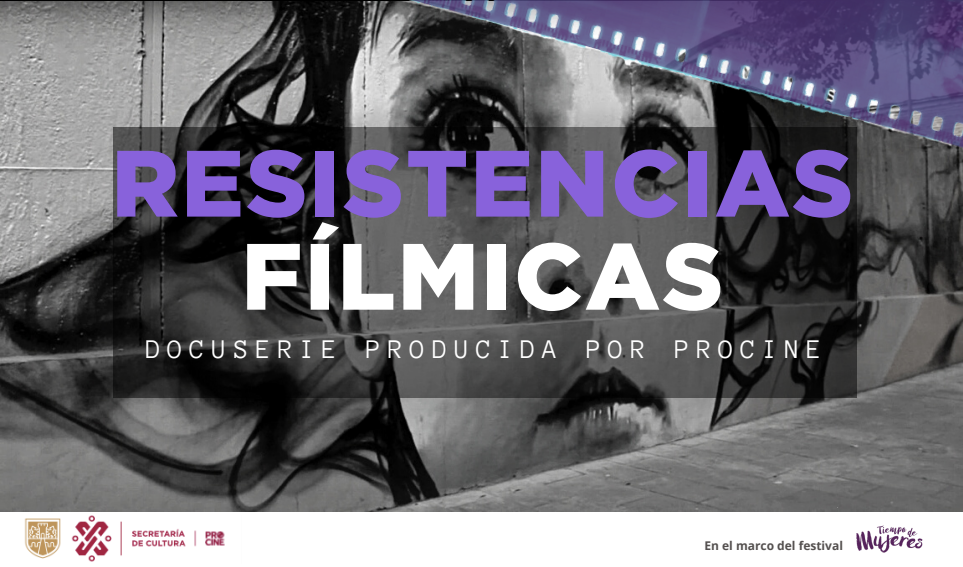
<style>
.page{position:relative;width:963px;height:567px;background:#fff}
.page>*{position:absolute;margin:0;border:0;box-sizing:border-box;transform-origin:0 0}
.t1{font:900 94px/93.2px "Gotham";letter-spacing:.025em;color:#8862db;text-align:center}
.t2{font:27.6px "Anonymous Pro";letter-spacing:.255em;color:#fff}
.t3{font:700 12px "Open Sans";color:#54504f}
.s1{color:#fff}
</style>
<div class="page">
<img style="left:24px;top:515px;width:201px;height:47px">
<img style="left:0;top:1px;width:963px;height:511px">
<img style="left:397px;top:0;width:566px;height:178px">
<img style="left:97px;top:327px;width:775px;height:141px">
<img style="left:97px;top:57px;width:775px;height:141px">
<svg style="left:113px;top:127px;width:743px;height:270px;background:#373737"></svg>
<img style="left:837px;top:507px;width:102px;height:46px">
<p class="t1" style="left:111px;top:134px;width:743px">RESISTENCIAS<br><span class="s1">FÍLMICAS</span></p>
<p class="t2" style="left:146px;top:336px;width:678px">DOCUSERIE PRODUCIDA POR PROCINE</p>
<p class="t3" style="left:704px;top:537px;width:140px">En el marco del festival</p>
</div>
